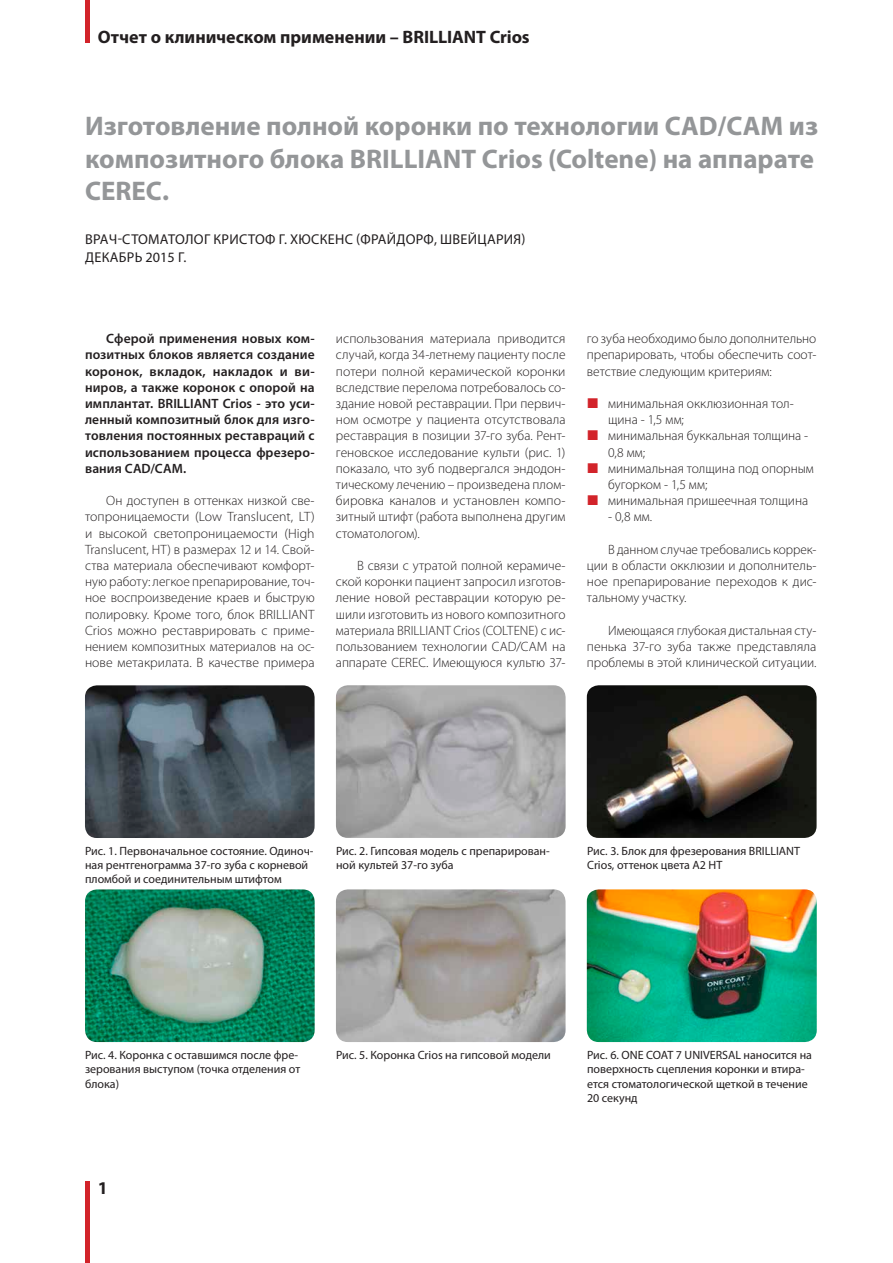
<style>
.page{position:relative;width:893px;height:1263px;background:#fff}
.page>*{position:absolute;margin:0;border:0;box-sizing:border-box;transform-origin:0 0}
.t1{font:700 27px/32.4px "Myriad Pro";color:#949698}
.t2{font:700 18px "Myriad Pro";color:#231f20}
.t3{font:14.25px/18px "Myriad Pro";letter-spacing:.02em;color:#231f20}
.t4{font:300 13.5px/16.2px "Myriad Pro";color:#231f20;text-align:justify}
.t5{font:600 13.5px/16.2px "Myriad Pro";letter-spacing:.01em;color:#231f20;text-align:justify}
.t6{font:12px/14.4px "Myriad Pro";color:#231f20}
</style>
<div class="page">
<img style="left:336px;top:889px;width:230px;height:153px">
<img style="left:336px;top:685px;width:230px;height:153px">
<img style="left:85px;top:889px;width:230px;height:153px">
<img style="left:587px;top:889px;width:230px;height:153px">
<img style="left:587px;top:685px;width:230px;height:153px">
<img style="left:85px;top:685px;width:230px;height:153px">
<hr style="left:85px;top:0;width:4px;height:43px;background:#d2232a">
<hr style="left:85px;top:1181px;width:4px;height:82px;background:#d2232a">
<h2 class="t2" style="left:98px;top:25px;width:433px">Отчет о клиническом применении – BRILLIANT Crios</h2>
<h1 class="t1" style="left:85px;top:109px;width:735px">Изготовление полной коронки по технологии CAD/CAM из композитного блока BRILLIANT Crios (Coltene) на аппарате<br>CEREC.</h1>
<p class="t3" style="left:85px;top:230px;width:442px">ВРАЧ-СТОМАТОЛОГ КРИСТОФ Г. ХЮСКЕНС (ФРАЙДОРФ, ШВЕЙЦАРИЯ)<br>ДЕКАБРЬ 2015 Г.</p>
<p class="t5" style="left:85px;top:330px;width:231px;text-indent:21px">Сферой применения новых ком&shy;позитных блоков является создание коронок, вкладок, накладок и ви&shy;ниров, а также коронок с опорой на имплантат. BRILLIANT Crios - это уси&shy;ленный композитный блок для изго&shy;товления постоянных реставраций с использованием процесса фрезеро&shy;вания CAD/CAM.</p>
<p class="t4" style="left:85px;top:492px;width:231px;text-indent:21px">Он доступен в оттенках низкой све&shy;топроницаемости (Low Translucent, LT) и высокой светопроницаемости (High Translucent, HT) в размерах 12 и 14. Свой&shy;ства материала обеспечивают комфорт&shy;ную работу: легкое препарирование, точ&shy;ное воспроизведение краев и быструю полировку. Кроме того, блок BRILLIANT Crios можно реставрировать с приме&shy;нением композитных материалов на ос&shy;нове метакрилата. В качестве примера</p>
<p class="t4" style="left:336px;top:330px;width:231px">использования материала приводится случай, когда 34-летнему пациенту после потери полной керамической коронки вследствие перелома потребовалось со&shy;здание новой реставрации. При первич&shy;ном осмотре у пациента отсутствовала реставрация в позиции 37-го зуба. Рент&shy;геновское исследование культи (рис. 1) показало, что зуб подвергался эндодон&shy;тическому лечению – произведена плом&shy;бировка каналов и установлен компо&shy;зитный штифт (работа выполнена другим стоматологом).</p>
<p class="t4" style="left:336px;top:557px;width:231px;text-indent:21px">В связи с утратой полной керамиче&shy;ской коронки пациент запросил изготов&shy;ление новой реставрации которую ре&shy;шили изготовить из нового композитного материала BRILLIANT Crios (COLTENE) с ис&shy;пользованием технологии CAD/CAM на аппарате CEREC. Имеющуюся культю 37-</p>
<p class="t4" style="left:587px;top:330px;width:231px">го зуба необходимо было дополнительно препарировать, чтобы обеспечить соот&shy;ветствие следующим критериям:</p>
<p class="t4" style="left:608px;top:395px;width:207px;text-align:left">минимальная окклюзионная тол&shy;щина - 1,5 мм;<br>минимальная буккальная толщина -<br>0,8 мм;<br>минимальная толщина под опорным бугорком - 1,5 мм;<br>минимальная пришеечная толщина</p>
<p class="t4" style="left:608px;top:509px;width:46px">- 0,8 мм.</p>
<p class="t4" style="left:587px;top:541px;width:231px;text-indent:21px">В данном случае требовались коррек&shy;ции в области окклюзии и дополнитель&shy;ное препарирование переходов к дис&shy;тальному участку.</p>
<p class="t4" style="left:587px;top:622px;width:231px;text-indent:21px">Имеющаяся глубокая дистальная сту&shy;пенька 37-го зуба также представляла проблемы в этой клинической ситуации.</p>
<p class="t6" style="left:85px;top:843px;width:230px">Рис. 1. Первоначальное состояние. Одиноч&shy;ная рентгенограмма 37-го зуба с корневой пломбой и соединительным штифтом</p>
<p class="t6" style="left:336px;top:843px;width:215px">Рис. 2. Гипсовая модель с препарирован&shy;ной культей 37-го зуба</p>
<p class="t6" style="left:587px;top:843px;width:215px">Рис. 3. Блок для фрезерования BRILLIANT<br>Crios, оттенок цвета A2 HT</p>
<p class="t6" style="left:85px;top:1047px;width:217px">Рис. 4. Коронка с оставшимся после фре&shy;зерования выступом (точка отделения от блока)</p>
<p class="t6" style="left:336px;top:1047px;width:216px">Рис. 5. Коронка Crios на гипсовой модели</p>
<h2 class="t2" style="left:98px;top:1176px;width:11px">1</h2>
<p class="t6" style="left:587px;top:1047px;width:227px">Рис. 6. ONE COAT 7 UNIVERSAL наносится на поверхность сцепления коронки и втира&shy;ется стоматологической щеткой в течение<br>20 секунд</p>
</div>
